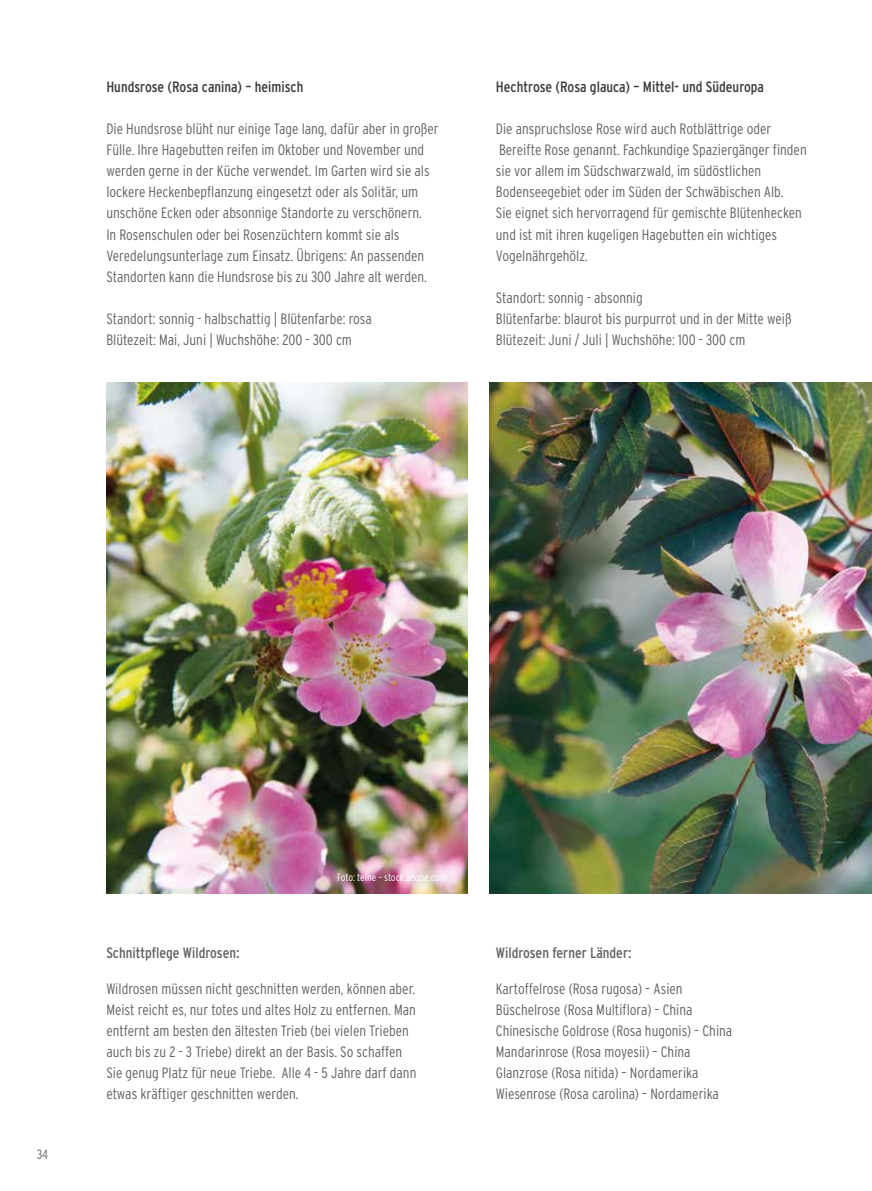
<style>
.page{position:relative;width:872px;height:1191px;background:#fff}
.page>*{position:absolute;margin:0;border:0;box-sizing:border-box;transform-origin:0 0}
.t1{font:300 15px/21px "Interstate Condensed";color:#646363}
.t2{font:15px "Interstate Condensed";color:#3c3c3b}
.t3{font:15px "Interstate Condensed";color:#646363}
.t4{font:300 13.5px "Interstate Condensed";color:#706f6f}
.t5{font:300 10.5px "Interstate Condensed";color:#fff}
</style>
<div class="page">
<img style="left:489px;top:383px;width:383px;height:510px">
<img style="left:106px;top:383px;width:362px;height:510px">
<p class="t2" style="left:106px;top:79px;width:199px">Hundsrose (Rosa canina) – heimisch</p>
<p class="t1" style="left:106px;top:119px;width:334px">Die Hundsrose blüht nur einige Tage lang, dafür aber in großer Fülle. Ihre Hagebutten reifen im Oktober und November und werden gerne in der Küche verwendet. Im Garten wird sie als lockere Heckenbepflanzung eingesetzt oder als Solitär, um unschöne Ecken oder absonnige Standorte zu verschönern.<br>In Rosenschulen oder bei Rosenzüchtern kommt sie als Veredelungsunterlage zum Einsatz. Übrigens: An passenden Standorten kann die Hundsrose bis zu 300 Jahre alt werden.</p>
<p class="t1" style="left:106px;top:308px;width:267px">Standort: sonnig - halbschattig | Blütenfarbe: rosa<br>Blütezeit: Mai, Juni | Wuchshöhe: 200 - 300 cm</p>
<p class="t2" style="left:496px;top:79px;width:270px">Hechtrose (Rosa glauca) – Mittel- und Südeuropa</p>
<p class="t1" style="left:496px;top:119px;width:312px">Die anspruchslose Rose wird auch Rotblättrige oder Bereifte Rose genannt. Fachkundige Spaziergänger finden sie vor allem im Südschwarzwald, im südöstlichen Bodenseegebiet oder im Süden der Schwäbischen Alb.<br>Sie eignet sich hervorragend für gemischte Blütenhecken und ist mit ihren kugeligen Hagebutten ein wichtiges Vogelnährgehölz.</p>
<p class="t1" style="left:496px;top:287px;width:297px">Standort: sonnig - absonnig<br>Blütenfarbe: blaurot bis purpurrot und in der Mitte weiß<br>Blütezeit: Juni / Juli | Wuchshöhe: 100 - 300 cm</p>
<p class="t4" style="left:37px;top:1146px;width:13px">34</p>
<p class="t5" style="left:337px;top:872px;width:111px">Foto: teine – stock.adobe.com</p>
<p class="t3" style="left:106px;top:944px;width:135px">Schnittpflege Wildrosen:</p>
<p class="t1" style="left:106px;top:978px;width:311px">Wildrosen müssen nicht geschnitten werden, können aber.<br>Meist reicht es, nur totes und altes Holz zu entfernen. Man entfernt am besten den ältesten Trieb (bei vielen Trieben auch bis zu 2 - 3 Triebe) direkt an der Basis. So schaffen Sie genug Platz für neue Triebe. Alle 4 - 5 Jahre darf dann etwas kräftiger geschnitten werden.</p>
<p class="t3" style="left:496px;top:944px;width:137px">Wildrosen ferner Länder:</p>
<p class="t1" style="left:496px;top:978px;width:238px">Kartoffelrose (Rosa rugosa) – Asien Büschelrose (Rosa Multiflora) – China Chinesische Goldrose (Rosa hugonis) – China Mandarinrose (Rosa moyesii) – China Glanzrose (Rosa nitida) – Nordamerika Wiesenrose (Rosa carolina) – Nordamerika</p>
</div>
